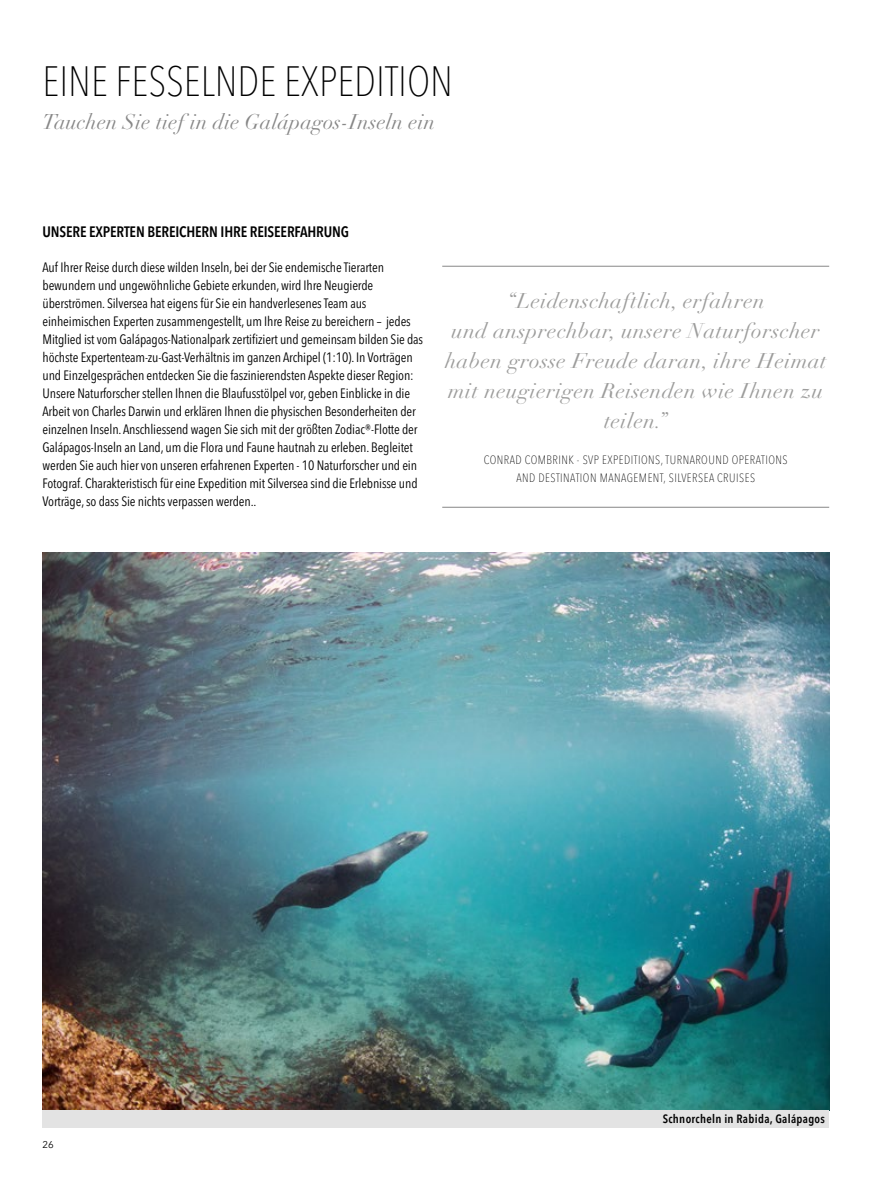
<style>
.page{position:relative;width:893px;height:1191px;background:#fff}
.page>*{position:absolute;margin:0;border:0;box-sizing:border-box;transform-origin:0 0}
.t1{font:100 condensed 42px "Avenir Next LT Pro";color:#000}
.t2{font:italic 21px/30px "Didot LT Pro";letter-spacing:.02em;color:#9d9d9c;text-align:center;scale:1.04 1}
.t3{font:italic 21px "Didot LT Pro";letter-spacing:.01em;color:#878787}
.t4{font:600 condensed 15px "Avenir Next LT Pro";letter-spacing:-.01em;color:#000}
.t5{font:condensed 13.5px/18px "Avenir Next LT Pro";letter-spacing:-.01em;color:#000}
.t6{font:100 condensed 12px/18px "Avenir Next LT Pro";letter-spacing:.04em;color:#000;text-align:center}
.t7{font:600 condensed 12px "Avenir Next LT Pro";letter-spacing:.025em;color:#000}
.t8{font:9.75px "Avenir Next LT Pro";color:#000}
</style>
<div class="page">
<img style="left:43px;top:553px;width:786px;height:557px">
<div style="left:43px;top:1110px;width:786px;height:17px;background:#e3e3e3"></div>
<hr style="left:442px;top:507px;width:387px;height:1px;background:#878787">
<hr style="left:442px;top:266px;width:387px;height:1px;background:#878787">
<h1 class="t1" style="left:43px;top:56px;width:412px">EINE FESSELNDE EXPEDITION</h1>
<h2 class="t3" style="left:43px;top:108px;width:394px">Tauchen Sie tief in die Galápagos-Inseln ein</h2>
<p class="t4" style="left:43px;top:222px;width:308px">UNSERE EXPERTEN BEREICHERN IHRE REISEERFAHRUNG</p>
<p class="t5" style="left:43px;top:258px;width:382px">Auf Ihrer Reise durch diese wilden Inseln, bei der Sie endemische Tierarten bewundern und ungewöhnliche Gebiete erkunden, wird Ihre Neugierde überströmen. Silversea hat eigens für Sie ein handverlesenes Team aus einheimischen Experten zusammengestellt, um Ihre Reise zu bereichern – jedes Mitglied ist vom Galápagos-Nationalpark zertifiziert und gemeinsam bilden Sie das höchste Expertenteam-zu-Gast-Verhältnis im ganzen Archipel (1:10). In Vorträgen und Einzelgesprächen entdecken Sie die faszinierendsten Aspekte dieser Region:<br>Unsere Naturforscher stellen Ihnen die Blaufusstölpel vor, geben Einblicke in die Arbeit von Charles Darwin und erklären Ihnen die physischen Besonderheiten der einzelnen Inseln. Anschliessend wagen Sie sich mit der größten Zodiac®-Flotte der Galápagos-Inseln an Land, um die Flora und Faune hautnah zu erleben. Begleitet werden Sie auch hier von unseren erfahrenen Experten - 10 Naturforscher und ein Fotograf. Charakteristisch für eine Expedition mit Silversea sind die Erlebnisse und Vorträge, so dass Sie nichts verpassen werden..</p>
<h2 class="t2" style="left:445px;top:286px;width:369px">“Leidenschaftlich, erfahren<br>und ansprechbar, unsere Naturforscher haben grosse Freude daran, ihre Heimat mit neugierigen Reisenden wie Ihnen zu teilen.”</h2>
<p class="t6" style="left:484px;top:451px;width:305px">CONRAD COMBRINK - SVP EXPEDITIONS, TURNAROUND OPERATIONS<br>AND DESTINATION MANAGEMENT, SILVERSEA CRUISES</p>
<p class="t8" style="left:43px;top:1139px;width:13px">26</p>
<p class="t7" style="left:663px;top:1111px;width:164px">Schnorcheln in Rabida, Galápagos</p>
</div>
